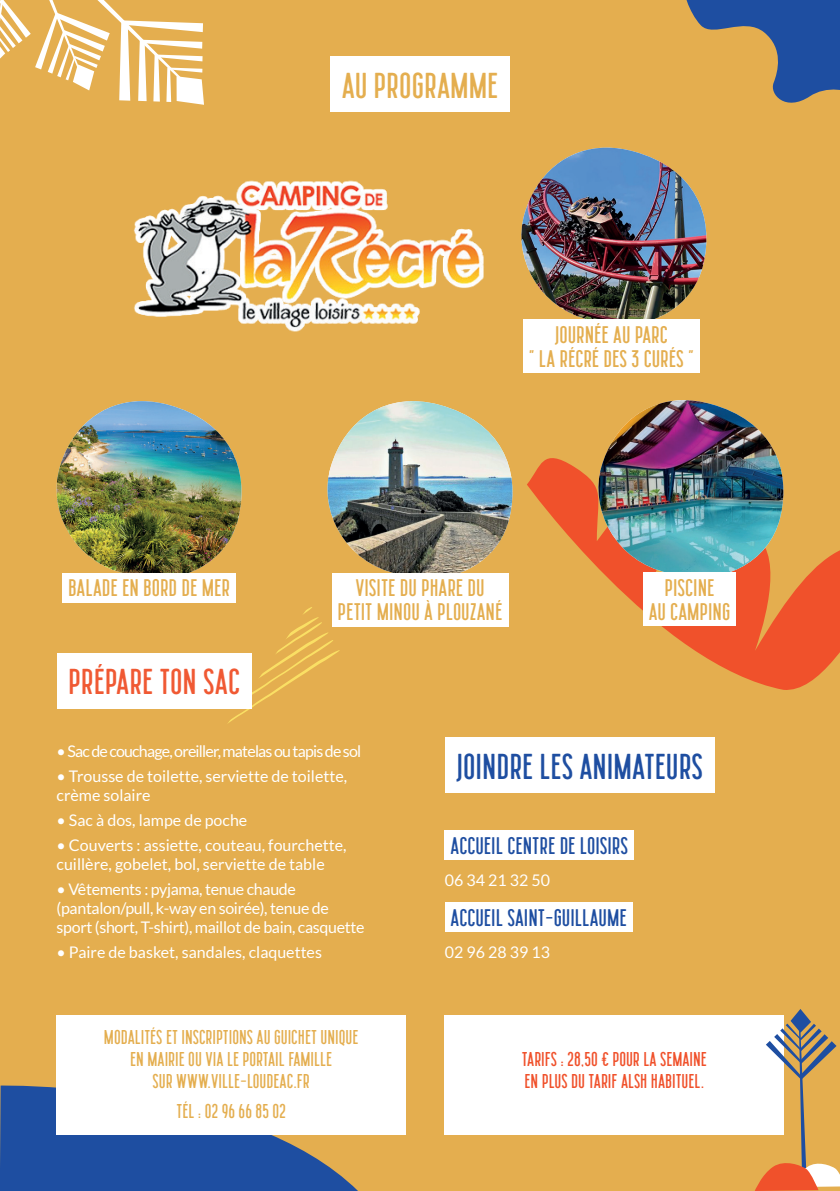
<style>
.page{position:relative;width:840px;height:1191px;background:#fff}
.page>*{position:absolute;margin:0;border:0;box-sizing:border-box;transform-origin:0 0}
.t1{font:36px "Mojito";color:#1e4ea1}
.t2{font:36px "Mojito";color:#f05933}
.t3{font:36px "Mojito";color:#e4ae4f}
.t4{font:24px/24px "Mojito";color:#e4ae4f;text-align:center}
.t5{font:24px "Mojito";color:#1e4ea1}
.t6{font:20px/22px "Mojito";color:#e4ae4f;text-align:center}
.t7{font:20px/22px "Mojito";color:#f0512b}
.t8{font:16px/19.2px "Lato";color:#fff}
.t9{font:16px/19.2px "Lato";letter-spacing:-.02em;color:#fff}
.t10{font:16px "Lato";letter-spacing:-.05em;color:#fff}
</style>
<div class="page">
<div style="left:0;top:0;width:839px;height:1191px;background:#e4ae4f"></div>
<svg style="left:527px;top:458px;width:312px;height:232px"></svg>
<div style="left:330px;top:57px;width:179px;height:55px;background:#fff"></div>
<svg style="left:0;top:0;width:204px;height:105px"></svg>
<svg style="left:0;top:1081px;width:358px;height:110px;background:#355a99"></svg>
<div style="left:57px;top:1015px;width:348px;height:119px;background:#fff"></div>
<svg style="left:221px;top:596px;width:118px;height:128px"></svg>
<svg style="left:686px;top:0;width:153px;height:103px;fill:#1e4ea1"></svg>
<div style="left:444px;top:1015px;width:339px;height:119px;background:#fff"></div>
<div style="left:444px;top:737px;width:270px;height:56px;background:#fff"></div>
<img style="left:133px;top:180px;width:351px;height:152px">
<img style="left:521px;top:148px;width:186px;height:177px">
<div style="left:522px;top:319px;width:177px;height:54px;background:#fff"></div>
<img style="left:56px;top:401px;width:186px;height:177px">
<div style="left:62px;top:573px;width:173px;height:29px;background:#fff"></div>
<img style="left:327px;top:401px;width:186px;height:177px">
<div style="left:332px;top:573px;width:175px;height:53px;background:#fff"></div>
<svg style="left:588px;top:458px;width:203px;height:130px"></svg>
<img style="left:598px;top:400px;width:185px;height:180px">
<div style="left:642px;top:572px;width:93px;height:53px;background:#fff"></div>
<svg style="left:754px;top:1009px;width:85px;height:182px"></svg>
<div style="left:57px;top:653px;width:194px;height:55px;background:#fff"></div>
<div style="left:444px;top:830px;width:189px;height:30px;background:#fff"></div>
<div style="left:444px;top:902px;width:188px;height:30px;background:#fff"></div>
<h1 class="t3" style="left:341px;top:65px;width:158px">AU PROGRAMME</h1>
<h2 class="t4" style="left:528px;top:322px;width:167px">JOURNÉE AU PARC<br>" LA RÉCRÉ DES 3 CURÉS "</h2>
<h2 class="t4" style="left:68px;top:575px;width:163px">BALADE EN BORD DE MER</h2>
<h2 class="t4" style="left:337px;top:575px;width:166px">VISITE DU PHARE DU<br>PETIT MINOU À PLOUZANÉ</h2>
<h2 class="t4" style="left:648px;top:574px;width:83px">PISCINE<br>AU CAMPING</h2>
<h1 class="t2" style="left:68px;top:662px;width:173px">PRÉPARE TON SAC</h1>
<p class="t10" style="left:57px;top:742px;width:306px">• Sac de couchage, oreiller, matelas ou tapis de sol</p>
<p class="t8" style="left:57px;top:766px;width:292px">• Trousse de toilette, serviette de toilette, crème solaire</p>
<p class="t8" style="left:57px;top:810px;width:192px">• Sac à dos, lampe de poche</p>
<p class="t8" style="left:57px;top:835px;width:291px">• Couverts : assiette, couteau, fourchette, cuillère, gobelet, bol, serviette de table</p>
<p class="t9" style="left:57px;top:879px;width:309px">• Vêtements : pyjama, tenue chaude (pantalon/pull, k-way en soirée), tenue de sport (short, T-shirt), maillot de bain, casquette</p>
<p class="t8" style="left:57px;top:942px;width:267px">• Paire de basket, sandales, claquettes</p>
<p class="t6" style="left:104px;top:1025px;width:256px">MODALITÉS ET INSCRIPTIONS AU GUICHET UNIQUE<br>EN MAIRIE OU VIA LE PORTAIL FAMILLE<br>SUR WWW.VILLE-LOUDEAC.FR</p>
<p class="t6" style="left:176px;top:1099px;width:111px">TÉL : 02 96 66 85 02</p>
<h1 class="t1" style="left:456px;top:746px;width:248px">JOINDRE LES ANIMATEURS</h1>
<h2 class="t5" style="left:450px;top:832px;width:179px">ACCUEIL CENTRE DE LOISIRS</h2>
<p class="t8" style="left:444px;top:870px;width:107px">06 34 21 32 50</p>
<h2 class="t5" style="left:450px;top:904px;width:178px">ACCUEIL SAINT-GUILLAUME</h2>
<p class="t8" style="left:444px;top:942px;width:107px">02 96 28 39 13</p>
<p class="t7" style="left:521px;top:1047px;width:186px">TARIFS : 28,50 € POUR LA SEMAINE<br>EN PLUS DU TARIF ALSH HABITUEL.</p>
</div>
